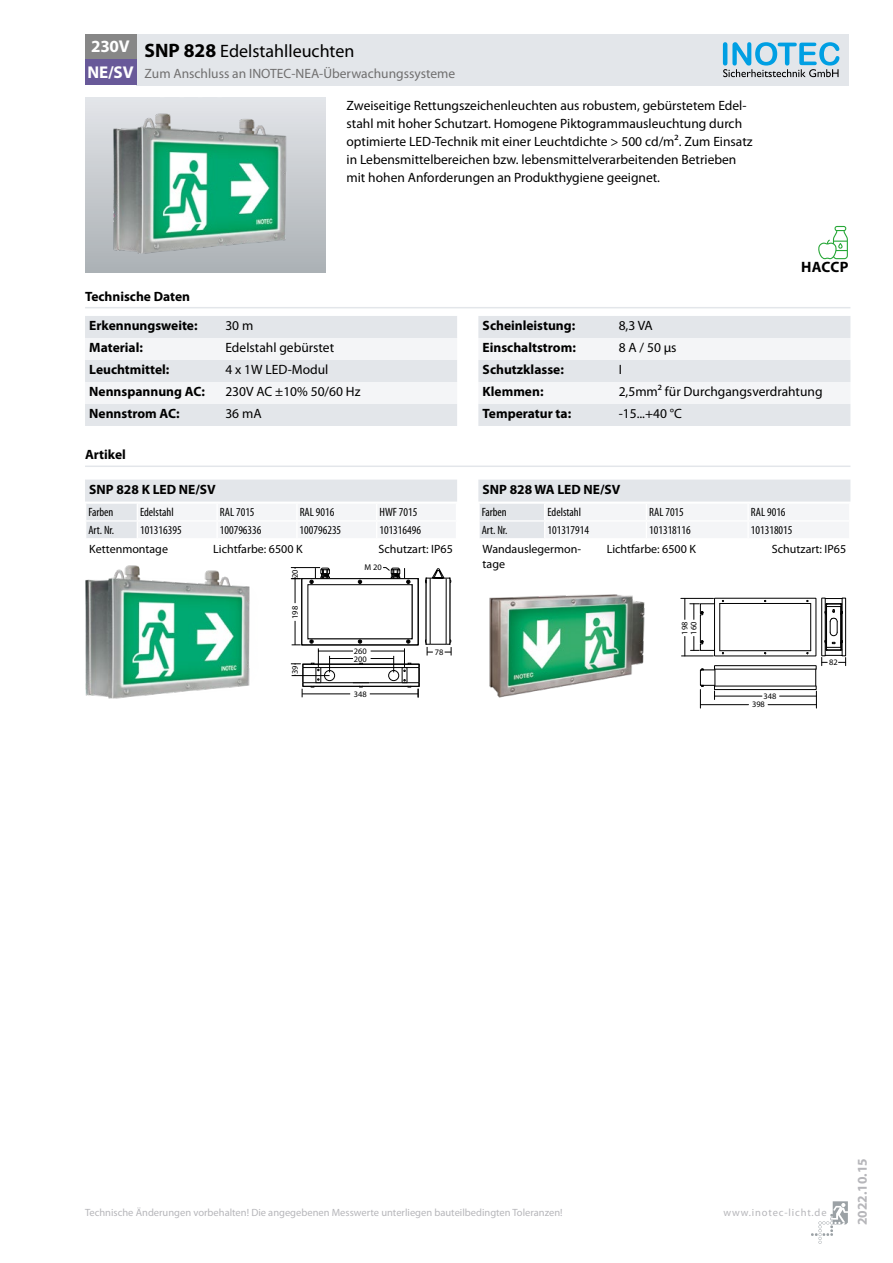
<style>
.page{position:relative;width:893px;height:1263px;background:#fff}
.page>*{position:absolute;margin:0;border:0;box-sizing:border-box;transform-origin:0 0}
.t1{font:18px "Myriad Pro";color:#000}
.t2{font:700 17.1px/25.5px "Myriad Pro";letter-spacing:-.01em;color:#fff}
.t3{font:700 15px "Myriad Pro";letter-spacing:.01em;color:#000}
.t4{font:13.5px/18px "Myriad Pro";color:#000}
.t5{font:700 13.5px "Myriad Pro";color:#000}
.t6{font:13.5px "Myriad Pro";color:#706f6f}
.t7{font:700 13.5px "Myriad Pro";color:#b6b6ba}
.t8{font:condensed 12px "Myriad Pro";color:#000}
.t9{font:12px/14.4px "Myriad Pro";color:#000}
.t10{font:10.5px "Myriad Pro";color:#b6b6ba}
.t11{font:10.5px "Myriad Pro";letter-spacing:.08em;color:#b6b6ba}
.t12{font:8.4px/8.6px "Myriad";color:#000}
.s1{font-weight:700;font-size:19.5px}
</style>
<div class="page">
<svg style="left:811px;top:1201px;width:37px;height:43px"></svg>
<div style="left:85px;top:98px;width:240px;height:174px;background:linear-gradient(to bottom,#e2e4e8,#abb1b5)"></div>
<img style="left:114px;top:113px;width:183px;height:140px">
<svg style="left:818px;top:226px;width:30px;height:33px"></svg>
<svg style="left:85px;top:316px;width:372px;height:110px"></svg>
<svg style="left:478px;top:316px;width:372px;height:110px"></svg>
<hr style="left:85px;top:307px;width:765px;height:1px;background:#e3e6ea">
<hr style="left:85px;top:465px;width:765px;height:2px;background:#e3e6ea">
<img style="left:85px;top:565px;width:165px;height:133px">
<hr style="left:446px;top:578px;width:1px;height:66px;background:#000">
<hr style="left:430px;top:578px;width:1px;height:66px;background:#000">
<svg style="left:425px;top:639px;width:8px;height:16px"></svg>
<svg style="left:445px;top:639px;width:7px;height:16px"></svg>
<svg style="left:425px;top:568px;width:19px;height:15px"></svg>
<svg style="left:291px;top:567px;width:128px;height:130px"></svg>
<svg style="left:85px;top:480px;width:372px;height:58px"></svg>
<hr style="left:85px;top:502px;width:52px;height:2px;background:#fff">
<hr style="left:137px;top:502px;width:80px;height:2px;background:#fff">
<hr style="left:217px;top:502px;width:80px;height:2px;background:#fff">
<hr style="left:297px;top:502px;width:80px;height:2px;background:#fff">
<hr style="left:377px;top:502px;width:80px;height:2px;background:#fff">
<hr style="left:85px;top:520px;width:52px;height:2px;background:#fff">
<hr style="left:137px;top:520px;width:80px;height:2px;background:#fff">
<hr style="left:217px;top:520px;width:80px;height:2px;background:#fff">
<hr style="left:297px;top:520px;width:80px;height:2px;background:#fff">
<hr style="left:377px;top:520px;width:80px;height:2px;background:#fff">
<img style="left:489px;top:594px;width:156px;height:104px">
<hr style="left:681px;top:656px;width:32px;height:1px;background:#000">
<hr style="left:681px;top:598px;width:32px;height:1px;background:#000">
<svg style="left:685px;top:598px;width:161px;height:110px"></svg>
<svg style="left:478px;top:480px;width:372px;height:58px"></svg>
<hr style="left:478px;top:502px;width:67px;height:2px;background:#fff">
<hr style="left:545px;top:502px;width:101px;height:2px;background:#fff">
<hr style="left:646px;top:502px;width:102px;height:2px;background:#fff">
<hr style="left:748px;top:502px;width:102px;height:2px;background:#fff">
<hr style="left:478px;top:520px;width:67px;height:2px;background:#fff">
<hr style="left:545px;top:520px;width:101px;height:2px;background:#fff">
<hr style="left:646px;top:520px;width:102px;height:2px;background:#fff">
<hr style="left:748px;top:520px;width:102px;height:2px;background:#fff">
<div style="left:136px;top:34px;width:712px;height:51px;background:#e3e6ea"></div>
<div style="left:85px;top:34px;width:51px;height:26px;background:#878787"></div>
<div style="left:85px;top:60px;width:51px;height:25px;background:#685999"></div>
<svg style="left:723px;top:42px;width:116px;height:35px"></svg>
<p class="t2" style="left:88px;top:33px;width:48px">230V<br>NE/SV</p>
<h1 class="t1" style="left:145px;top:40px;width:211px"><span class="s1">SNP 828</span> Edelstahlleuchten</h1>
<p class="t6" style="left:145px;top:65px;width:312px">Zum Anschluss an INOTEC-NEA-Überwachungssysteme</p>
<p class="t4" style="left:347px;top:96px;width:408px">Zweiseitige Rettungszeichenleuchten aus robustem, gebürstetem Edel&shy;stahl mit hoher Schutzart. Homogene Piktogrammausleuchtung durch optimierte LED-Technik mit einer Leuchtdichte &gt; 500 cd/m². Zum Einsatz in Lebensmittelbereichen bzw. lebensmittelverarbeitenden Betrieben mit hohen Anforderungen an Produkthygiene geeignet.</p>
<p class="t5" style="left:85px;top:287px;width:107px">Technische Daten</p>
<p class="t3" style="left:801px;top:257px;width:49px">HACCP</p>
<p class="t5" style="left:89px;top:317px;width:110px">Erkennungsweite:</p>
<p class="t4" style="left:225px;top:317px;width:29px">30 m</p>
<p class="t5" style="left:89px;top:339px;width:55px">Material:</p>
<p class="t4" style="left:225px;top:339px;width:110px">Edelstahl gebürstet</p>
<p class="t5" style="left:89px;top:361px;width:82px">Leuchtmittel:</p>
<p class="t4" style="left:225px;top:361px;width:105px">4 x 1W LED-Modul</p>
<p class="t5" style="left:89px;top:383px;width:117px">Nennspannung AC:</p>
<p class="t4" style="left:225px;top:383px;width:137px">230V AC ±10% 50/60 Hz</p>
<p class="t5" style="left:89px;top:405px;width:92px">Nennstrom AC:</p>
<p class="t4" style="left:225px;top:405px;width:38px">36 mA</p>
<p class="t5" style="left:85px;top:446px;width:42px">Artikel</p>
<p class="t5" style="left:89px;top:481px;width:128px">SNP 828 K LED NE/SV</p>
<p class="t8" style="left:88px;top:505px;width:27px">Farben</p>
<p class="t8" style="left:140px;top:505px;width:35px">Edelstahl</p>
<p class="t8" style="left:220px;top:505px;width:36px">RAL 7015</p>
<p class="t8" style="left:300px;top:505px;width:36px">RAL 9016</p>
<p class="t8" style="left:379px;top:505px;width:39px">HWF 7015</p>
<p class="t8" style="left:88px;top:523px;width:27px">Art. Nr.</p>
<p class="t8" style="left:140px;top:523px;width:43px">101316395</p>
<p class="t8" style="left:220px;top:523px;width:43px">100796336</p>
<p class="t8" style="left:300px;top:523px;width:43px">100796235</p>
<p class="t8" style="left:379px;top:523px;width:43px">101316496</p>
<p class="t9" style="left:89px;top:542px;width:80px">Kettenmontage</p>
<p class="t9" style="left:213px;top:542px;width:91px">Lichtfarbe: 6500 K</p>
<p class="t9" style="left:379px;top:542px;width:76px">Schutzart: IP65</p>
<p class="t12" style="left:291px;top:578px;width:10px;rotate:-90deg">20</p>
<p class="t12" style="left:291px;top:619px;width:14px;rotate:-90deg">198</p>
<p class="t12" style="left:291px;top:674px;width:10px;rotate:-90deg">39</p>
<p class="t12" style="left:365px;top:563px;width:19px">M 20</p>
<p class="t12" style="left:354px;top:647px;width:14px">260</p>
<p class="t12" style="left:354px;top:655px;width:14px">200</p>
<p class="t12" style="left:354px;top:690px;width:14px">348</p>
<p class="t12" style="left:435px;top:648px;width:10px">78</p>
<p class="t5" style="left:483px;top:317px;width:94px">Scheinleistung:</p>
<p class="t4" style="left:619px;top:317px;width:36px">8,3 VA</p>
<p class="t5" style="left:483px;top:339px;width:95px">Einschaltstrom:</p>
<p class="t4" style="left:619px;top:339px;width:59px">8 A / 50 µs</p>
<p class="t5" style="left:483px;top:361px;width:83px">Schutzklasse:</p>
<p class="t4" style="left:619px;top:361px;width:5px">I</p>
<p class="t5" style="left:483px;top:383px;width:62px">Klemmen:</p>
<p class="t4" style="left:619px;top:383px;width:205px">2,5mm² für Durchgangsverdrahtung</p>
<p class="t5" style="left:483px;top:405px;width:90px">Temperatur ta:</p>
<p class="t4" style="left:619px;top:405px;width:65px">-15...+40 °C</p>
<p class="t5" style="left:483px;top:481px;width:139px">SNP 828 WA LED NE/SV</p>
<p class="t8" style="left:482px;top:505px;width:27px">Farben</p>
<p class="t8" style="left:547px;top:505px;width:35px">Edelstahl</p>
<p class="t8" style="left:649px;top:505px;width:36px">RAL 7015</p>
<p class="t8" style="left:751px;top:505px;width:36px">RAL 9016</p>
<p class="t8" style="left:482px;top:523px;width:27px">Art. Nr.</p>
<p class="t8" style="left:547px;top:523px;width:43px">101317914</p>
<p class="t8" style="left:649px;top:523px;width:43px">101318116</p>
<p class="t8" style="left:751px;top:523px;width:43px">101318015</p>
<p class="t9" style="left:483px;top:542px;width:100px">Wandauslegermon&shy;tage</p>
<p class="t9" style="left:607px;top:542px;width:91px">Lichtfarbe: 6500 K</p>
<p class="t9" style="left:772px;top:542px;width:76px">Schutzart: IP65</p>
<p class="t12" style="left:681px;top:635px;width:14px;line-height:9px;rotate:-90deg">198<br>160</p>
<p class="t12" style="left:752px;top:692px;width:26px;text-indent:12px">348<br>398</p>
<p class="t12" style="left:829px;top:658px;width:10px">82</p>
<p class="t10" style="left:85px;top:1205px;width:479px">Technische Änderungen vorbehalten! Die angegebenen Messwerte unterliegen bauteilbedingten Toleranzen!</p>
<p class="t11" style="left:723px;top:1205px;width:105px">www.inotec-licht.de</p>
<p class="t7" style="left:854px;top:1225px;width:68px;rotate:-90deg">2022.10.15</p>
</div>
